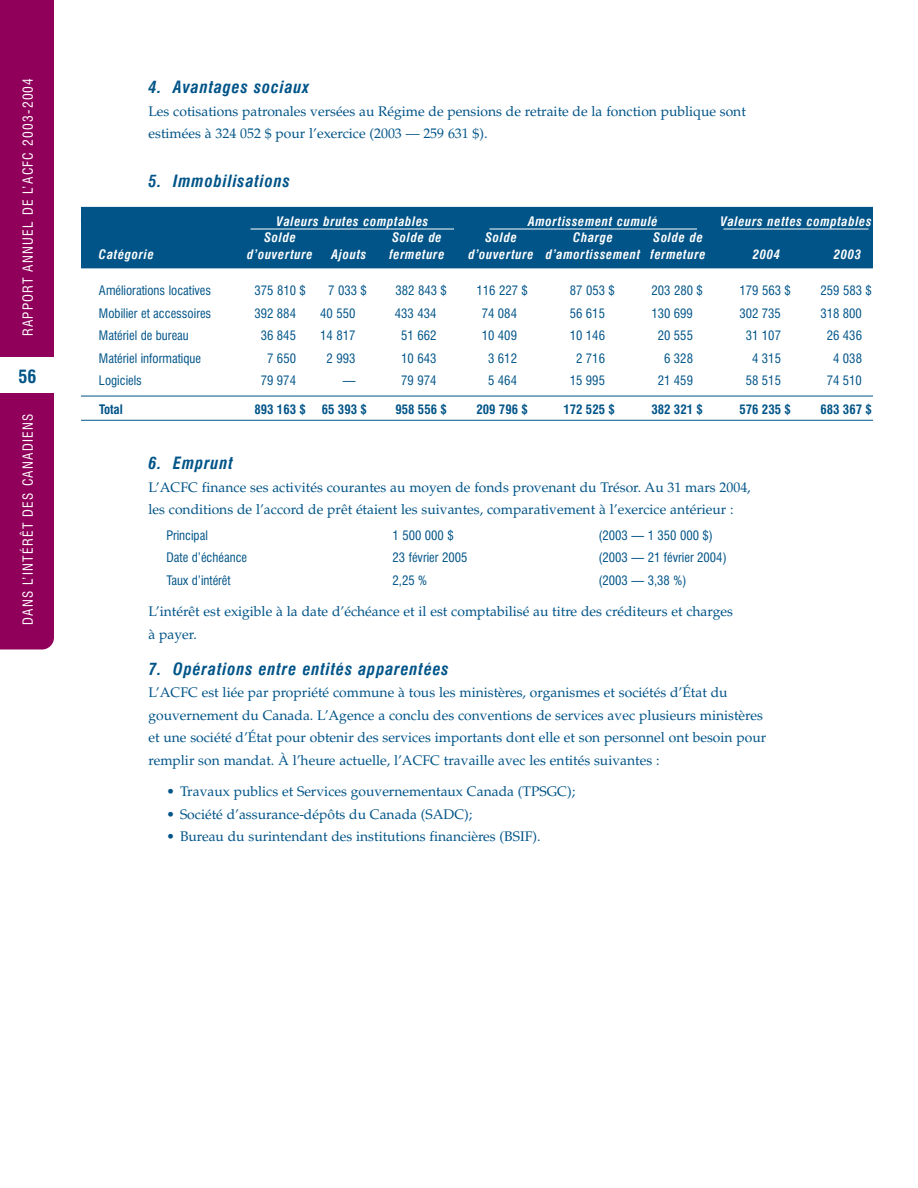
<style>
.page{position:relative;width:918px;height:1188px;background:#fff}
.page>*{position:absolute;margin:0;border:0;box-sizing:border-box;transform-origin:0 0}
.t1{font:700 condensed 18px "Swiss 721 BT";color:#005488}
.t2{font:italic 700 condensed 16.5px "Swiss 721 BT";letter-spacing:.05em;color:#005488}
.t3{font:13.8px/22.5px "Palatino";color:#005488}
.t4{font:condensed 13.5px "Swiss 721 BT";letter-spacing:.09em;color:#fff}
.t5{font:condensed 12.75px "Swiss 721 BT";color:#005488}
.t6{font:italic 700 condensed 12.75px "Swiss 721 BT";letter-spacing:.05em;color:#fff}
.t7{font:700 condensed 12.75px "Swiss 721 BT";color:#005488}
</style>
<div class="page">
<div style="left:0;top:0;width:54px;height:650px;background:#90005a"></div>
<div style="left:0;top:357px;width:70px;height:36px;background:#fff"></div>
<div style="left:81px;top:207px;width:792px;height:61px;background:#005488"></div>
<hr style="left:81px;top:396px;width:792px;height:1px;background:#005488">
<hr style="left:81px;top:420px;width:792px;height:1px;background:#005488">
<hr style="left:250px;top:229px;width:204px;height:1px;background:#fff">
<hr style="left:489px;top:229px;width:208px;height:1px;background:#fff">
<hr style="left:723px;top:229px;width:145px;height:1px;background:#fff">
<p class="t4" style="left:23px;top:336px;width:260px;rotate:-90deg">RAPPORT ANNUEL DE L’ACFC 2003-2004</p>
<h1 class="t1" style="left:19px;top:370px;width:19px">56</h1>
<p class="t4" style="left:23px;top:625px;width:212px;rotate:-90deg">DANS L’INTÉRÊT DES CANADIENS</p>
<p class="t2" style="left:148px;top:80px;width:162px">4. Avantages sociaux</p>
<p class="t3" style="left:148px;top:102px;width:599px">Les cotisations patronales versées au Régime de pensions de retraite de la fonction publique sont estimées à 324 052 $ pour l’exercice (2003 — 259 631 $).</p>
<p class="t2" style="left:148px;top:174px;width:143px">5. Immobilisations</p>
<p class="t6" style="left:277px;top:215px;width:153px">Valeurs brutes comptables</p>
<p class="t6" style="left:528px;top:215px;width:131px">Amortissement cumulé</p>
<p class="t6" style="left:721px;top:215px;width:153px">Valeurs nettes comptables</p>
<p class="t6" style="left:264px;top:232px;width:33px">Solde</p>
<p class="t6" style="left:392px;top:232px;width:51px">Solde de</p>
<p class="t6" style="left:485px;top:232px;width:33px">Solde</p>
<p class="t6" style="left:573px;top:232px;width:41px">Charge</p>
<p class="t6" style="left:653px;top:232px;width:51px">Solde de</p>
<p class="t6" style="left:99px;top:248px;width:56px">Catégorie</p>
<p class="t6" style="left:247px;top:248px;width:67px">d’ouverture</p>
<p class="t6" style="left:332px;top:248px;width:36px">Ajouts</p>
<p class="t6" style="left:389px;top:248px;width:57px">fermeture</p>
<p class="t6" style="left:468px;top:248px;width:239px">d’ouverture d’amortissement fermeture</p>
<p class="t6" style="left:753px;top:248px;width:29px">2004</p>
<p class="t6" style="left:834px;top:248px;width:29px">2003</p>
<p class="t5" style="left:99px;top:286px;width:114px">Améliorations locatives</p>
<p class="t5" style="left:255px;top:286px;width:53px">375 810 $</p>
<p class="t5" style="left:328px;top:286px;width:40px">7 033 $</p>
<p class="t5" style="left:396px;top:286px;width:53px">382 843 $</p>
<p class="t5" style="left:477px;top:286px;width:53px">116 227 $</p>
<p class="t5" style="left:570px;top:286px;width:47px">87 053 $</p>
<p class="t5" style="left:652px;top:286px;width:53px">203 280 $</p>
<p class="t5" style="left:740px;top:286px;width:53px">179 563 $</p>
<p class="t5" style="left:821px;top:286px;width:53px">259 583 $</p>
<p class="t5" style="left:99px;top:309px;width:114px">Mobilier et accessoires</p>
<p class="t5" style="left:254px;top:309px;width:43px">392 884</p>
<p class="t5" style="left:320px;top:309px;width:37px">40 550</p>
<p class="t5" style="left:395px;top:309px;width:43px">433 434</p>
<p class="t5" style="left:482px;top:309px;width:37px">74 084</p>
<p class="t5" style="left:570px;top:309px;width:37px">56 615</p>
<p class="t5" style="left:651px;top:309px;width:43px">130 699</p>
<p class="t5" style="left:739px;top:309px;width:43px">302 735</p>
<p class="t5" style="left:820px;top:309px;width:43px">318 800</p>
<p class="t5" style="left:99px;top:331px;width:91px">Matériel de bureau</p>
<p class="t5" style="left:261px;top:331px;width:37px">36 845</p>
<p class="t5" style="left:320px;top:331px;width:37px">14 817</p>
<p class="t5" style="left:401px;top:331px;width:37px">51 662</p>
<p class="t5" style="left:482px;top:331px;width:37px">10 409</p>
<p class="t5" style="left:570px;top:331px;width:37px">10 146</p>
<p class="t5" style="left:658px;top:331px;width:37px">20 555</p>
<p class="t5" style="left:746px;top:331px;width:37px">31 107</p>
<p class="t5" style="left:827px;top:331px;width:37px">26 436</p>
<p class="t5" style="left:99px;top:354px;width:104px">Matériel informatique</p>
<p class="t5" style="left:267px;top:354px;width:30px">7 650</p>
<p class="t5" style="left:327px;top:354px;width:30px">2 993</p>
<p class="t5" style="left:401px;top:354px;width:37px">10 643</p>
<p class="t5" style="left:488px;top:354px;width:30px">3 612</p>
<p class="t5" style="left:576px;top:354px;width:30px">2 716</p>
<p class="t5" style="left:664px;top:354px;width:30px">6 328</p>
<p class="t5" style="left:752px;top:354px;width:30px">4 315</p>
<p class="t5" style="left:833px;top:354px;width:30px">4 038</p>
<p class="t5" style="left:99px;top:376px;width:44px">Logiciels</p>
<p class="t5" style="left:261px;top:376px;width:37px">79 974</p>
<p class="t5" style="left:343px;top:376px;width:14px">—</p>
<p class="t5" style="left:401px;top:376px;width:37px">79 974</p>
<p class="t5" style="left:488px;top:376px;width:30px">5 464</p>
<p class="t5" style="left:570px;top:376px;width:37px">15 995</p>
<p class="t5" style="left:658px;top:376px;width:37px">21 459</p>
<p class="t5" style="left:746px;top:376px;width:37px">58 515</p>
<p class="t5" style="left:827px;top:376px;width:37px">74 510</p>
<p class="t7" style="left:99px;top:405px;width:25px">Total</p>
<p class="t7" style="left:254px;top:405px;width:114px">893 163 $ 65 393 $</p>
<p class="t7" style="left:395px;top:405px;width:53px">958 556 $</p>
<p class="t7" style="left:476px;top:405px;width:53px">209 796 $</p>
<p class="t7" style="left:563px;top:405px;width:53px">172 525 $</p>
<p class="t7" style="left:651px;top:405px;width:53px">382 321 $</p>
<p class="t7" style="left:739px;top:405px;width:53px">576 235 $</p>
<p class="t7" style="left:820px;top:405px;width:53px">683 367 $</p>
<p class="t2" style="left:148px;top:456px;width:86px">6. Emprunt</p>
<p class="t3" style="left:148px;top:478px;width:604px">L’ACFC finance ses activités courantes au moyen de fonds provenant du Trésor. Au 31 mars 2004, les conditions de l’accord de prêt étaient les suivantes, comparativement à l’exercice antérieur :</p>
<p class="t5" style="left:166px;top:531px;width:43px">Principal</p>
<p class="t5" style="left:393px;top:531px;width:63px">1 500 000 $</p>
<p class="t5" style="left:599px;top:531px;width:116px">(2003 — 1 350 000 $)</p>
<p class="t5" style="left:166px;top:553px;width:82px">Date d’échéance</p>
<p class="t5" style="left:393px;top:553px;width:76px">23 février 2005</p>
<p class="t5" style="left:598px;top:553px;width:130px">(2003 — 21 février 2004)</p>
<p class="t5" style="left:166px;top:576px;width:66px">Taux d’intérêt</p>
<p class="t5" style="left:393px;top:576px;width:36px">2,25 %</p>
<p class="t5" style="left:599px;top:576px;width:89px">(2003 — 3,38 %)</p>
<p class="t3" style="left:148px;top:602px;width:586px">L’intérêt est exigible à la date d’échéance et il est comptabilisé au titre des créditeurs et charges à payer.</p>
<p class="t2" style="left:148px;top:661px;width:302px">7. Opérations entre entités apparentées</p>
<p class="t3" style="left:148px;top:683px;width:619px">L’ACFC est liée par propriété commune à tous les ministères, organismes et sociétés d’État du gouvernement du Canada. L’Agence a conclu des conventions de services avec plusieurs ministères et une société d’État pour obtenir des services importants dont elle et son personnel ont besoin pour remplir son mandat. À l’heure actuelle, l’ACFC travaille avec les entités suivantes :</p>
<p class="t3" style="left:167px;top:782px;width:410px">• Travaux publics et Services gouvernementaux Canada (TPSGC);</p>
<p class="t3" style="left:167px;top:805px;width:307px">• Société d’assurance-dépôts du Canada (SADC);</p>
<p class="t3" style="left:167px;top:827px;width:375px">• Bureau du surintendant des institutions financières (BSIF).</p>
</div>
